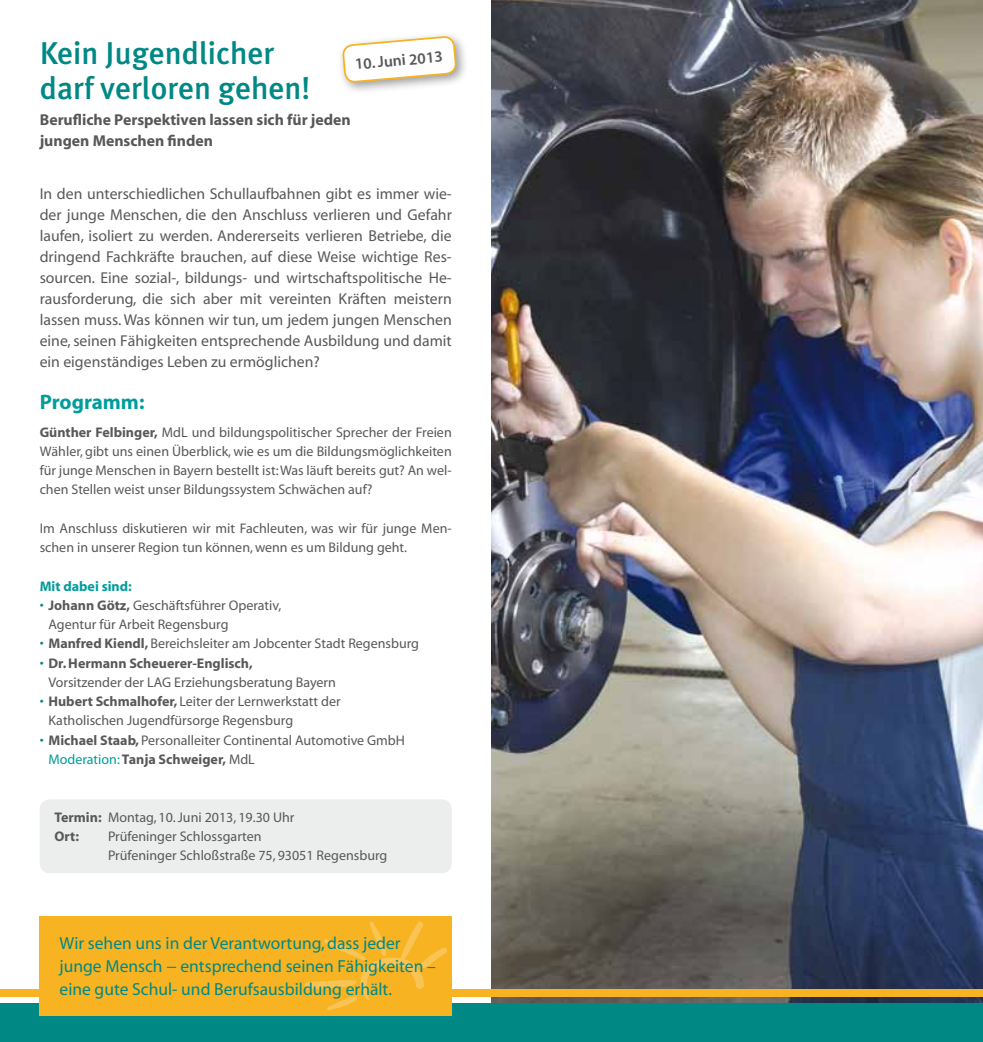
<style>
.page{position:relative;width:983px;height:1042px;background:#fff}
.page>*{position:absolute;margin:0;border:0;box-sizing:border-box;transform-origin:0 0}
.t1{font:500 31.5px/35px "Meta Plus";color:#008885}
.t2{font:700 21px "Myriad";color:#009d9b}
.t3{font:17.5px/22.8px "Myriad";color:#008885}
.t4{font:15.75px/21px "Myriad";color:#58585a;text-align:justify}
.t5{font:700 15.75px/21px "Myriad";color:#58585a}
.t6{font:600 15.75px "Myriad";color:#58585a}
.t7{font:14px/19.2px "Myriad";color:#58585a}
.t8{font:700 14px "Myriad";color:#009d9b}
.s1{font-weight:700}
.s2{color:#008885}
.s3{color:#009d9b}
</style>
<div class="page">
<img style="left:491px;top:0;width:491px;height:1003px">
<div style="left:40px;top:799px;width:411px;height:74px;background:#eceded;border-radius:10px"></div>
<div style="left:0;top:1003px;width:982px;height:39px;background:#008885"></div>
<div style="left:0;top:989px;width:982px;height:7px;background:#f8b322"></div>
<div style="left:337px;top:30px;width:132px;height:65px;background:#000;opacity:.4"></div>
<svg style="left:342px;top:30px;width:114px;height:65px"></svg>
<div style="left:40px;top:916px;width:411px;height:99px;background:#f8b322"></div>
<svg style="left:304px;top:921px;width:143px;height:89px"></svg>
<h1 class="t1" style="left:40px;top:36px;width:272px">Kein Jugendlicher darf verloren gehen!</h1>
<p class="t5" style="left:40px;top:110px;width:312px">Berufliche Perspektiven lassen sich für jeden jungen Menschen finden</p>
<p class="t6" style="left:354px;top:56px;width:90px;rotate:-5deg">10. Juni 2013</p>
<p class="t4" style="left:40px;top:183px;width:413px">In den unterschiedlichen Schullaufbahnen gibt es immer wie&shy;der junge Menschen, die den Anschluss verlieren und Gefahr laufen, isoliert zu werden. Andererseits verlieren Betriebe, die dringend Fachkräfte brauchen, auf diese Weise wichtige Res&shy;sourcen. Eine sozial-, bildungs- und wirtschaftspolitische He&shy;rausforderung, die sich aber mit vereinten Kräften meistern lassen muss. Was können wir tun, um jedem jungen Menschen eine, seinen Fähigkeiten entsprechende Ausbildung und damit ein eigenständiges Leben zu ermöglichen?</p>
<h2 class="t2" style="left:40px;top:391px;width:106px">Programm:</h2>
<p class="t7" style="left:40px;top:423px;width:413px;text-align:justify"><span class="s1">Günther Felbinger,</span> MdL und bildungspolitischer Sprecher der Freien Wähler, gibt uns einen Überblick, wie es um die Bildungsmöglichkeiten für junge Menschen in Bayern bestellt ist: Was läuft bereits gut? An wel&shy;chen Stellen weist unser Bildungssystem Schwächen auf?</p>
<p class="t7" style="left:40px;top:519px;width:413px">Im Anschluss diskutieren wir mit Fachleuten, was wir für junge Men&shy;schen in unserer Region tun können, wenn es um Bildung geht.</p>
<p class="t8" style="left:40px;top:579px;width:94px">Mit dabei sind:</p>
<p class="t7" style="left:48px;top:596px;width:234px;text-indent:-9px"><span class="s2">•</span> <span class="s1">Johann Götz,</span> Geschäftsführer Operativ,<br>Agentur für Arbeit Regensburg</p>
<p class="t7" style="left:40px;top:635px;width:381px"><span class="s2">•</span> <span class="s1">Manfred Kiendl,</span> Bereichsleiter am Jobcenter Stadt Regensburg</p>
<p class="t7" style="left:48px;top:654px;width:289px;text-indent:-9px"><span class="s2">•</span> <span class="s1">Dr. Hermann Scheuerer-Englisch,<br></span>Vorsitzender der LAG Erziehungsberatung Bayern</p>
<p class="t7" style="left:48px;top:692px;width:293px;text-indent:-9px"><span class="s2">•</span> <span class="s1">Hubert Schmalhofer,</span> Leiter der Lernwerkstatt der<br>Katholischen Jugendfürsorge Regensburg</p>
<p class="t7" style="left:48px;top:731px;width:358px;text-indent:-9px"><span class="s2">•</span> <span class="s1">Michael Staab,</span> Personalleiter Continental Automotive GmbH<br><span class="s3">Moderation:</span> <span class="s1">Tanja Schweiger,</span> MdL</p>
<p class="t7" style="left:55px;top:808px;width:241px"><span class="s1">Termin:</span> Montag, 10. Juni 2013, 19.30 Uhr<br><span class="s1">Ort:</span></p>
<p class="t7" style="left:108px;top:827px;width:281px">Prüfeninger Schlossgarten<br>Prüfeninger Schloßstraße 75, 93051 Regensburg</p>
<p class="t3" style="left:60px;top:933px;width:378px">Wir sehen uns in der Verantwortung, dass jeder junge Mensch − entsprechend seinen Fähigkeiten – eine gute Schul- und Berufsausbildung erhält.</p>
</div>
